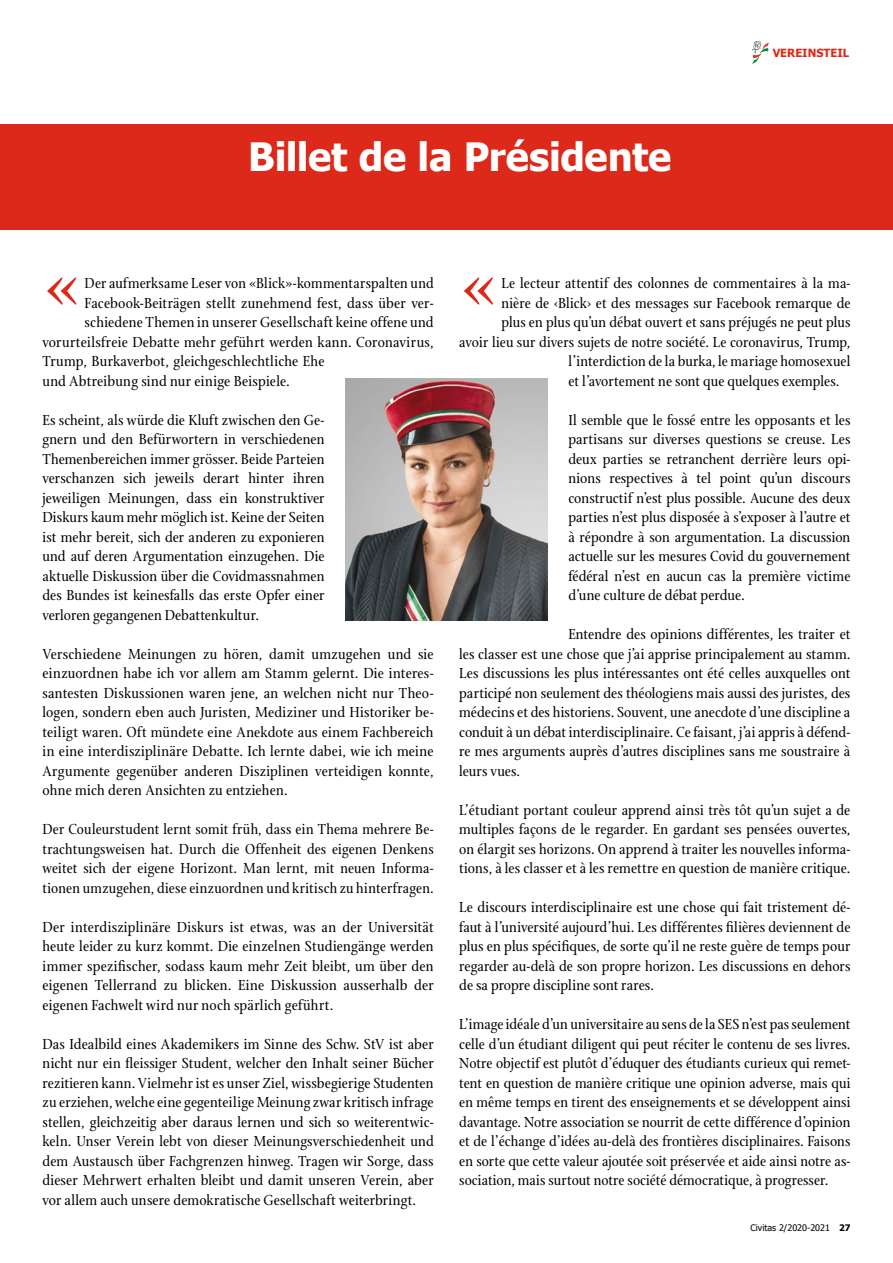
<style>
.page{position:relative;width:893px;height:1263px;background:#fff}
.page>*{position:absolute;margin:0;border:0;box-sizing:border-box;transform-origin:0 0}
.t1{font:76.65px "Stone Print";color:#dc291a}
.t2{font:700 39px "Tahoma";letter-spacing:-.01em;color:#fff}
.t3{font:15.75px/19.5px "Stone Print";letter-spacing:.005em;color:#000;text-align:justify}
.t4{font:700 11.25px "Tahoma";color:#dc291a}
.t5{font:9px "Tahoma";color:#000}
.s1{font-weight:700}
</style>
<div class="page">
<svg style="left:752px;top:41px;width:17px;height:23px"></svg>
<div style="left:0;top:124px;width:893px;height:106px;background:#dc291a"></div>
<img style="left:346px;top:378px;width:201px;height:243px">
<h2 class="t2" style="left:248px;top:130px;width:425px">Billet de la Présidente</h2>
<p class="t4" style="left:773px;top:45px;width:78px">VEREINSTEIL</p>
<h1 class="t1" style="left:43px;top:241px;width:40px">«</h1>
<p class="t3" style="left:85px;top:274px;width:351px">Der aufmerksame Leser von «Blick»-kommentarspalten und</p>
<p class="t3" style="left:85px;top:293px;width:351px">Facebook-Beiträgen stellt zunehmend fest, dass über ver-</p>
<p class="t3" style="left:85px;top:313px;width:351px">schiedene Themen in unserer Gesellschaft keine offene und</p>
<p class="t3" style="left:42px;top:332px;width:393px">vorurteilsfreie Debatte mehr geführt werden kann. Coronavirus,</p>
<p class="t3" style="left:42px;top:352px;width:284px">Trump, Burkaverbot, gleichgeschlechtliche Ehe</p>
<p class="t3" style="left:42px;top:371px;width:249px">und Abtreibung sind nur einige Beispiele.</p>
<p class="t3" style="left:42px;top:410px;width:284px">Es scheint, als würde die Kluft zwischen den Ge&shy;gnern und den Befürwortern in verschiedenen Themenbereichen immer grösser. Beide Parteien verschanzen sich jeweils derart hinter ihren jeweiligen Meinungen, dass ein konstruktiver Diskurs kaum mehr möglich ist. Keine der Seiten ist mehr bereit, sich der anderen zu exponieren und auf deren Argumentation einzugehen. Die aktuelle Diskussion über die Covidmassnahmen des Bundes ist keinesfalls das erste Opfer einer verloren gegangenen Debattenkultur.</p>
<p class="t3" style="left:42px;top:644px;width:393px">Verschiedene Meinungen zu hören, damit umzugehen und sie einzuordnen habe ich vor allem am Stamm gelernt. Die interes&shy;santesten Diskussionen waren jene, an welchen nicht nur Theo&shy;logen, sondern eben auch Juristen, Mediziner und Historiker be&shy;teiligt waren. Oft mündete eine Anekdote aus einem Fachbereich in eine interdisziplinäre Debatte. Ich lernte dabei, wie ich meine Argumente gegenüber anderen Disziplinen verteidigen konnte, ohne mich deren Ansichten zu entziehen.</p>
<p class="t3" style="left:43px;top:820px;width:393px">Der Couleurstudent lernt somit früh, dass ein Thema mehrere Be&shy;trachtungsweisen hat. Durch die Offenheit des eigenen Denkens weitet sich der eigene Horizont. Man lernt, mit neuen Informa&shy;tionen umzugehen, dieseeinzuordnen und kritisch zu hinterfragen.</p>
<p class="t3" style="left:43px;top:917px;width:393px">Der interdisziplinäre Diskurs ist etwas, was an der Universität heute leider zu kurz kommt. Die einzelnen Studiengänge werden immer spezifischer, sodass kaum mehr Zeit bleibt, um über den eigenen Tellerrand zu blicken. Eine Diskussion ausserhalb der eigenen Fachwelt wird nur noch spärlich geführt.</p>
<p class="t3" style="left:43px;top:1034px;width:393px">Das Idealbild eines Akademikers im Sinne des Schw. StV ist aber nicht nur ein fleissiger Student, welcher den Inhalt seiner Bücher rezitieren kann. Vielmehr ist es unser Ziel, wissbegierige Studenten zu erziehen, welcheeine gegenteilige Meinung zwar kritisch infrage stellen, gleichzeitig aber daraus lernen und sich so weiterentwic&shy;keln. Unser Verein lebt von dieser Meinungsverschiedenheit und dem Austausch über Fachgrenzen hinweg. Tragen wir Sorge, dass dieser Mehrwert erhalten bleibt und damit unseren Verein, aber vor allem auch unsere demokratische Gesellschaft weiterbringt.</p>
<h1 class="t1" style="left:459px;top:241px;width:40px">«</h1>
<p class="t3" style="left:501px;top:274px;width:351px">Le lecteur attentif des colonnes de commentaires à la ma-</p>
<p class="t3" style="left:501px;top:293px;width:351px">nière de ‹Blick› et des messages sur Facebook remarque de</p>
<p class="t3" style="left:501px;top:313px;width:351px">plus en plus qu’un débat ouvert et sans préjugés ne peut plus</p>
<p class="t3" style="left:459px;top:332px;width:393px">avoir lieu sur divers sujets de notre société. Le coronavirus, Trump,</p>
<p class="t3" style="left:568px;top:352px;width:284px">l’interdiction dela burka, le mariage homosexuel</p>
<p class="t3" style="left:568px;top:371px;width:273px">et l’avortement ne sont que quelques exemples.</p>
<p class="t3" style="left:568px;top:410px;width:284px">Il semble que le fossé entre les opposants et les partisans sur diverses questions se creuse. Les deux parties se retranchent derrière leurs opi&shy;nions respectives à tel point qu’un discours constructif n’est plus possible. Aucune des deux parties n’est plus disposée à s’exposer à l’autre et à répondre à son argumentation. La discussion actuelle sur les mesures Covid du gouvernement fédéral n’est en aucun cas la première victime d’une culture de débat perdue.</p>
<p class="t3" style="left:459px;top:625px;width:393px;text-indent:109px">Entendre des opinions différentes, les traiter et les classer est une chose que j’ai apprise principalement au stamm.<br>Les discussions les plus intéressantes ont été celles auxquelles ont participé non seulement des théologiens mais aussi des juristes, des médecins et des historiens. Souvent, une anecdote d’une discipline a conduit à un débat interdisciplinaire. Ce faisant, j’ai appris à défend&shy;re mes arguments auprès d’autres disciplines sans me soustraire à leurs vues.</p>
<p class="t3" style="left:459px;top:800px;width:393px">L’étudiant portant couleur apprend ainsi très tôt qu’un sujet a de multiples façons de le regarder. En gardant ses pensées ouvertes, on élargit ses horizons. On apprend à traiter les nouvelles informa&shy;tions, à les classer et à les remettre en question de manière critique.</p>
<p class="t3" style="left:459px;top:898px;width:393px">Le discours interdisciplinaire est une chose qui fait tristement dé&shy;faut à l’université aujourd’hui. Les différentes filières deviennent de plus en plus spécifiques, de sorte qu’il ne reste guère de temps pour regarder au-delà de son propre horizon. Les discussions en dehors de sa propre discipline sont rares.</p>
<p class="t3" style="left:459px;top:1015px;width:393px">L’imageidéale d’un universitaire au sens dela SES n’est passeulement celle d’un étudiant diligent qui peut réciter le contenu de ses livres.<br>Notre objectif est plutôt d’éduquer des étudiants curieux qui remet&shy;tent en question de manière critique une opinion adverse, mais qui en même temps en tirent des enseignements et se développent ainsi davantage. Notre association se nourrit de cette différence d’opinion et de l’échange d’idées au-delà des frontières disciplinaires. Faisons en sorte que cette valeur ajoutée soit préservée et aide ainsi notre as&shy;sociation, mais surtout notre société démocratique, à progresser.</p>
<p class="t5" style="left:750px;top:1222px;width:101px">Civitas 2/2020-2021 <span class="s1">27</span></p>
</div>
